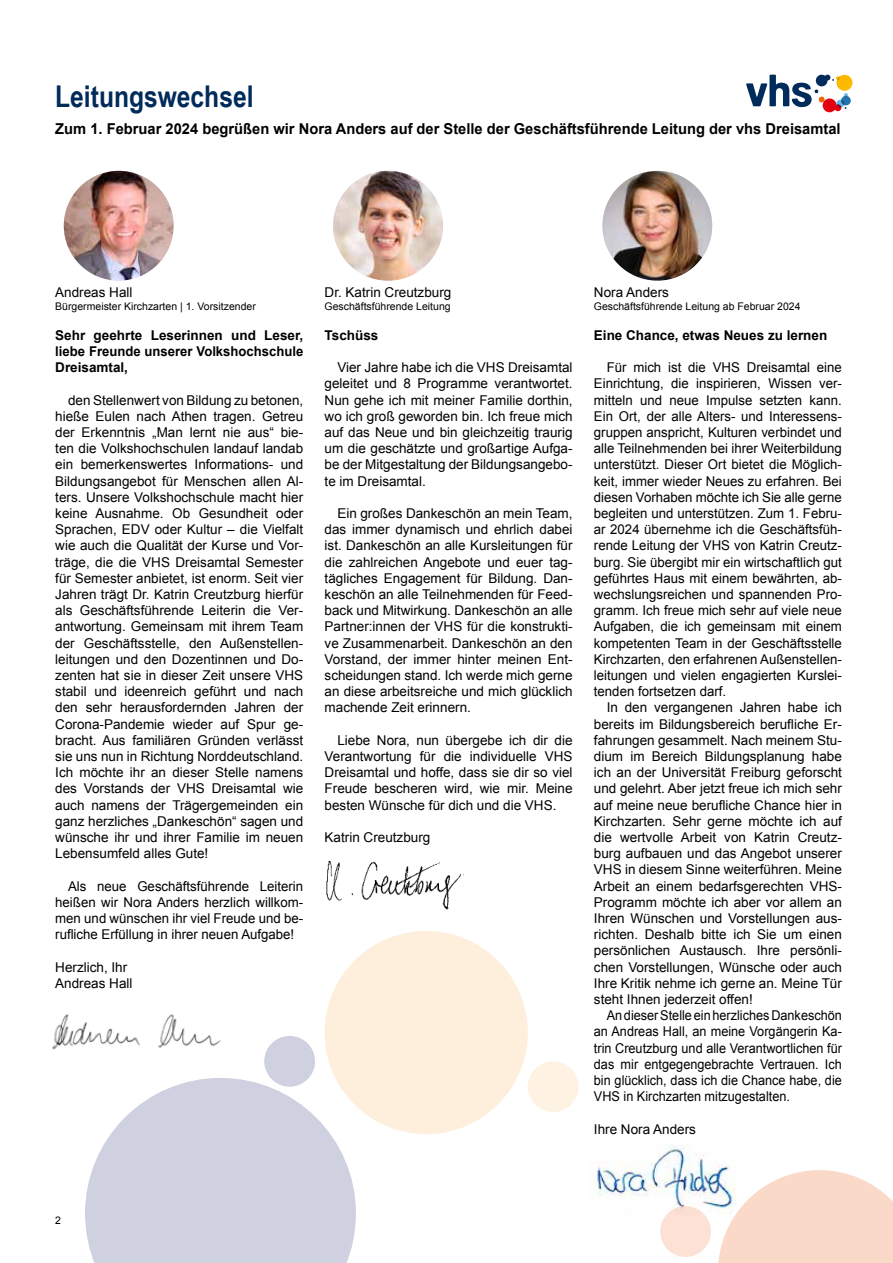
<style>
.page{position:relative;width:893px;height:1263px;background:#fff}
.page>*{position:absolute;margin:0;border:0;box-sizing:border-box;transform-origin:0 0}
.t1{font:700 30px "Arial Narrow";color:#002b5a}
.t2{font:700 15px "Arial";color:#000}
.t3{font:13.5px/16.2px "Arial";color:#000;text-align:justify}
.t4{font:13.5px/16.2px "Arial";color:#000;text-align:justify;scale:.94 1}
.t5{font:700 13.5px/16.2px "Arial";color:#000;text-align:justify}
.t6{font:10.5px "Arial";color:#000}
</style>
<div class="page">
<svg style="left:85px;top:1078px;width:271px;height:185px;fill:#cfd1e0"></svg>
<div style="left:264px;top:1036px;width:51px;height:51px;background:#cfd1e0;border-radius:50%"></div>
<div style="left:528px;top:1061px;width:51px;height:51px;background:#fef2e3;border-radius:50%"></div>
<div style="left:660px;top:1206px;width:51px;height:51px;background:#fce1d4;border-radius:50%"></div>
<div style="left:325px;top:931px;width:203px;height:203px;background:#feeedc;border-radius:50%"></div>
<svg style="left:718px;top:1170px;width:175px;height:93px"></svg>
<img style="left:64px;top:171px;width:110px;height:110px;border-radius:55px">
<img style="left:333px;top:171px;width:110px;height:110px;border-radius:55px">
<img style="left:602px;top:171px;width:110px;height:110px;border-radius:55px">
<img style="left:52px;top:1014px;width:169px;height:36px">
<img style="left:326px;top:862px;width:136px;height:48px">
<img style="left:591px;top:1145px;width:146px;height:69px">
<svg style="left:746px;top:75px;width:106px;height:37px"></svg>
<h1 class="t1" style="left:55px;top:73px;width:200px">Leitungswechsel</h1>
<p class="t2" style="left:55px;top:119px;width:787px">Zum 1. Februar 2024 begrüßen wir Nora Anders auf der Stelle der Geschäftsführende Leitung der vhs Dreisamtal</p>
<p class="t3" style="left:55px;top:284px;width:79px">Andreas Hall</p>
<p class="t6" style="left:55px;top:299px;width:202px">Bürgermeister Kirchzarten | 1. Vorsitzender</p>
<p class="t5" style="left:55px;top:327px;width:250px">Sehr geehrte Leserinnen und Leser, liebe Freunde unserer Volkshochschule Dreisamtal,</p>
<p class="t3" style="left:55px;top:392px;width:250px;text-indent:13px">den Stellenwert von Bildung zu betonen, hieße Eulen nach Athen tragen. Getreu der Erkenntnis „Man lernt nie aus“ bie&shy;ten die Volkshochschulen landauf landab ein bemerkenswertes Informations- und Bildungsangebot für Menschen allen Al&shy;ters. Unsere Volkshochschule macht hier keine Ausnahme. Ob Gesundheit oder Sprachen, EDV oder Kultur – die Vielfalt wie auch die Qualität der Kurse und Vor&shy;träge, die die VHS Dreisamtal Semester für Semester anbietet, ist enorm. Seit vier Jahren trägt Dr. Katrin Creutzburg hierfür als Geschäftsführende Leiterin die Ver&shy;antwortung. Gemeinsam mit ihrem Team der Geschäftsstelle, den Außenstellen&shy;leitungen und den Dozentinnen und Do&shy;zenten hat sie in dieser Zeit unsere VHS stabil und ideenreich geführt und nach den sehr herausfordernden Jahren der Corona-Pandemie wieder auf Spur ge&shy;bracht. Aus familiären Gründen verlässt sie uns nun in Richtung Norddeutschland.<br>Ich möchte ihr an dieser Stelle namens des Vorstands der VHS Dreisamtal wie auch namens der Trägergemeinden ein ganz herzliches „Dankeschön“ sagen und wünsche ihr und ihrer Familie im neuen Lebensumfeld alles Gute!</p>
<p class="t3" style="left:55px;top:878px;width:250px;text-indent:13px">Als neue Geschäftsführende Leiterin heißen wir Nora Anders herzlich willkom&shy;men und wünschen ihr viel Freude und be&shy;rufliche Erfüllung in ihrer neuen Aufgabe!</p>
<p class="t3" style="left:55px;top:959px;width:79px">Herzlich, Ihr<br>Andreas Hall</p>
<p class="t3" style="left:325px;top:284px;width:128px">Dr. Katrin Creutzburg</p>
<p class="t6" style="left:325px;top:299px;width:128px">Geschäftsführende Leitung</p>
<p class="t5" style="left:325px;top:327px;width:55px">Tschüss</p>
<p class="t3" style="left:325px;top:359px;width:250px;text-indent:13px">Vier Jahre habe ich die VHS Dreisamtal geleitet und 8 Programme verantwortet.<br>Nun gehe ich mit meiner Familie dorthin, wo ich groß geworden bin. Ich freue mich auf das Neue und bin gleichzeitig traurig um die geschätzte und großartige Aufga&shy;be der Mitgestaltung der Bildungsangebo&shy;te im Dreisamtal.</p>
<p class="t3" style="left:325px;top:505px;width:250px;text-indent:13px">Ein großes Dankeschön an mein Team, das immer dynamisch und ehrlich dabei ist. Dankeschön an alle Kursleitungen für die zahlreichen Angebote und euer tag&shy;tägliches Engagement für Bildung. Dan&shy;keschön an alle Teilnehmenden für Feed&shy;back und Mitwirkung. Dankeschön an alle Partner:innen der VHS für die konstrukti&shy;ve Zusammenarbeit. Dankeschön an den Vorstand, der immer hinter meinen Ent&shy;scheidungen stand. Ich werde mich gerne an diese arbeitsreiche und mich glücklich machende Zeit erinnern.</p>
<p class="t3" style="left:325px;top:732px;width:250px;text-indent:13px">Liebe Nora, nun übergebe ich dir die Verantwortung für die individuelle VHS Dreisamtal und hoffe, dass sie dir so viel Freude bescheren wird, wie mir. Meine besten Wünsche für dich und die VHS.</p>
<p class="t3" style="left:325px;top:829px;width:107px">Katrin Creutzburg</p>
<p class="t3" style="left:594px;top:284px;width:77px">Nora Anders</p>
<p class="t6" style="left:594px;top:299px;width:208px">Geschäftsführende Leitung ab Februar 2024</p>
<p class="t5" style="left:594px;top:327px;width:235px">Eine Chance, etwas Neues zu lernen</p>
<p class="t3" style="left:594px;top:359px;width:250px;text-indent:13px">Für mich ist die VHS Dreisamtal eine Einrichtung, die inspirieren, Wissen ver&shy;mitteln und neue Impulse setzten kann.<br>Ein Ort, der alle Alters- und Interessens&shy;gruppen anspricht, Kulturen verbindet und alle Teilnehmenden bei ihrer Weiterbildung unterstützt. Dieser Ort bietet die Möglich&shy;keit, immer wieder Neues zu erfahren. Bei diesen Vorhaben möchte ich Sie alle gerne begleiten und unterstützen. Zum 1. Febru&shy;ar 2024 übernehme ich die Geschäftsfüh&shy;rende Leitung der VHS von Katrin Creutz&shy;burg. Sie übergibt mir ein wirtschaftlich gut geführtes Haus mit einem bewährten, ab&shy;wechslungsreichen und spannenden Pro&shy;gramm. Ich freue mich sehr auf viele neue Aufgaben, die ich gemeinsam mit einem kompetenten Team in der Geschäftsstelle Kirchzarten, den erfahrenen Außenstellen&shy;leitungen und vielen engagierten Kurslei&shy;tenden fortsetzen darf.</p>
<p class="t3" style="left:594px;top:700px;width:250px;text-indent:13px">In den vergangenen Jahren habe ich bereits im Bildungsbereich berufliche Er&shy;fahrungen gesammelt. Nach meinem Stu&shy;dium im Bereich Bildungsplanung habe ich an der Universität Freiburg geforscht und gelehrt. Aber jetzt freue ich mich sehr auf meine neue berufliche Chance hier in Kirchzarten. Sehr gerne möchte ich auf die wertvolle Arbeit von Katrin Creutz&shy;burg aufbauen und das Angebot unserer VHS in diesem Sinne weiterführen. Meine Arbeit an einem bedarfsgerechten VHS-Programm möchte ich aber vor allem an Ihren Wünschen und Vorstellungen aus&shy;richten. Deshalb bitte ich Sie um einen persönlichen Austausch. Ihre persönli&shy;chen Vorstellungen, Wünsche oder auch Ihre Kritik nehme ich gerne an. Meine Tür steht Ihnen jederzeit offen!</p>
<p class="t4" style="left:594px;top:1007px;width:265px;text-indent:13px">An dieser Stelle ein herzliches Dankeschön an Andreas Hall, an meine Vorgängerin Ka&shy;trin Creutzburg und alle Verantwortlichen für das mir entgegengebrachte Vertrauen. Ich bin glücklich, dass ich die Chance habe, die VHS in Kirchzarten mitzugestalten.</p>
<p class="t3" style="left:594px;top:1121px;width:104px">Ihre Nora Anders</p>
<p class="t6" style="left:55px;top:1213px;width:7px">2</p>
</div>
